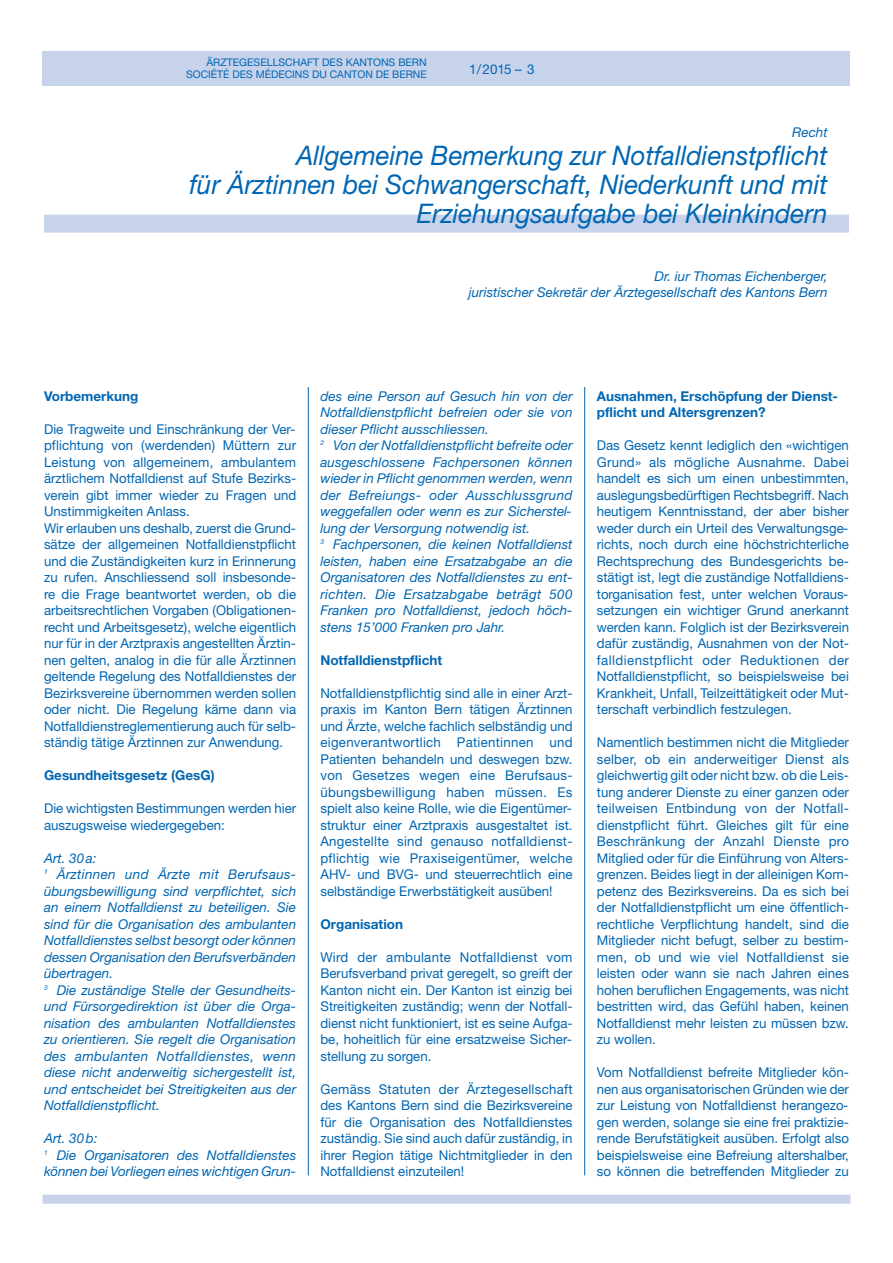
<style>
.page{position:relative;width:893px;height:1263px;background:#fff}
.page>*{position:absolute;margin:0;border:0;box-sizing:border-box;transform-origin:0 0}
.t1{font:italic 27px/28.8px "Helvetica Neue LT";color:#0066b3;text-align:right;scale:.96 1}
.t2{font:13.5px/16.5px "Helvetica Neue LT";color:#0066b3;text-align:justify}
.t3{font:italic 13.5px/16.5px "Helvetica Neue LT";color:#0066b3}
.t4{font:700 13.5px/16.5px "Helvetica Neue LT";color:#0066b3}
.t5{font:10.5px/12px "Helvetica Neue LT";color:#0066b3;text-align:right}
</style>
<div class="page">
<div style="left:43px;top:1195px;width:807px;height:9px;background:#c7d2eb"></div>
<div style="left:43px;top:51px;width:807px;height:34px;background:#c7d2eb"></div>
<hr style="left:308px;top:387px;width:1px;height:788px;background:#0066b3">
<hr style="left:584px;top:387px;width:1px;height:788px;background:#0066b3">
<div style="left:44px;top:215px;width:805px;height:18px;background:#c7d2eb"></div>
<p class="t5" style="left:186px;top:58px;width:242px">ÄRZTEGESELLSCHAFT DES KANTONS BERN<br>SOCIÉTÉ DES MÉDECINS DU CANTON DE BERNE</p>
<p class="t2" style="left:469px;top:62px;width:67px">1/2015 – 3</p>
<p class="t3" style="left:792px;top:125px;width:37px">Recht</p>
<h1 class="t1" style="left:190px;top:144px;width:666px">Allgemeine Bemerkung zur Notfalldienstpflicht<br>für Ärztinnen bei Schwangerschaft, Niederkunft und mit<br>Erziehungsaufgabe bei Kleinkindern</h1>
<p class="t3" style="left:469px;top:269px;width:360px;text-align:right">Dr. iur Thomas Eichenberger,<br>juristischer Sekretär der Ärztegesellschaft des Kantons Bern</p>
<p class="t4" style="left:44px;top:389px;width:96px">Vorbemerkung</p>
<p class="t2" style="left:44px;top:422px;width:254px;text-align:left">Die Tragweite und Einschränkung der Ver&shy;pflichtung von (werdenden) Müttern zur Leistung von allgemeinem, ambulantem ärztlichem Notfalldienst auf Stufe Bezirks&shy;verein gibt immer wieder zu Fragen und Unstimmigkeiten Anlass.<br>Wir erlauben uns deshalb, zuerst die Grund&shy;sätze der allgemeinen Notfalldienstpflicht und die Zuständigkeiten kurz in Erinnerung zu rufen. Anschliessend soll insbesonde&shy;re die Frage beantwortet werden, ob die arbeitsrechtlichen Vorgaben (Obligationen&shy;recht und Arbeitsgesetz), welche eigentlich nur für in der Arztpraxis angestellten Ärztin&shy;nen gelten, analog in die für alle Ärztinnen geltende Regelung des Notfalldienstes der Bezirksvereine übernommen werden sollen oder nicht. Die Regelung käme dann via Notfalldienstreglementierung auch für selb&shy;ständig tätige Ärztinnen zur Anwendung.</p>
<p class="t4" style="left:44px;top:768px;width:172px">Gesundheitsgesetz (GesG)</p>
<p class="t2" style="left:44px;top:801px;width:254px">Die wichtigsten Bestimmungen werden hier auszugsweise wiedergegeben:</p>
<p class="t3" style="left:44px;top:851px;width:254px">Art. 30a:<br><sup>1</sup> Ärztinnen und Ärzte mit Berufsaus&shy;übungsbewilligung sind verpflichtet, sich an einem Notfalldienst zu beteiligen. Sie sind für die Organisation des ambulanten Notfalldienstes selbst besorgt oder können dessen Organisation den Berufsverbänden übertragen.<br><sup>3</sup> Die zuständige Stelle der Gesundheits&shy;und Fürsorgedirektion ist über die Orga&shy;nisation des ambulanten Notfalldienstes zu orientieren. Sie regelt die Organisation des ambulanten Notfalldienstes, wenn diese nicht anderweitig sichergestellt ist, und entscheidet bei Streitigkeiten aus der Notfalldienstpflicht.</p>
<p class="t3" style="left:44px;top:1131px;width:254px">Art. 30b:<br><sup>1</sup> Die Organisatoren des Notfalldienstes können bei Vorliegen eines wichtigen Grun-</p>
<p class="t3" style="left:320px;top:389px;width:254px">des eine Person auf Gesuch hin von der Notfalldienstpflicht befreien oder sie von dieser Pflicht ausschliessen.<br><sup>2</sup> Von der Notfalldienstpflicht befreite oder ausgeschlossene Fachpersonen können wieder in Pflicht genommen werden, wenn der Befreiungs- oder Ausschlussgrund weggefallen oder wenn es zur Sicherstel&shy;lung der Versorgung notwendig ist.<br><sup>3</sup> Fachpersonen, die keinen Notfalldienst leisten, haben eine Ersatzabgabe an die Organisatoren des Notfalldienstes zu ent&shy;richten. Die Ersatzabgabe beträgt 500<br>Franken pro Notfalldienst, jedoch höch&shy;stens 15’000 Franken pro Jahr.</p>
<p class="t4" style="left:320px;top:653px;width:123px">Notfalldienstpflicht</p>
<p class="t2" style="left:320px;top:686px;width:254px">Notfalldienstpflichtig sind alle in einer Arzt&shy;praxis im Kanton Bern tätigen Ärztinnen und Ärzte, welche fachlich selbständig und eigenverantwortlich Patientinnen und Patienten behandeln und deswegen bzw. von Gesetzes wegen eine Berufsaus&shy;übungsbewilligung haben müssen. Es spielt also keine Rolle, wie die Eigentümer&shy;struktur einer Arztpraxis ausgestaltet ist.<br>Angestellte sind genauso notfalldienst&shy;pflichtig wie Praxiseigentümer, welche AHV- und BVG- und steuerrechtlich eine selbständige Erwerbstätigkeit ausüben!</p>
<p class="t4" style="left:320px;top:917px;width:84px">Organisation</p>
<p class="t2" style="left:320px;top:950px;width:254px">Wird der ambulante Notfalldienst vom Berufsverband privat geregelt, so greift der Kanton nicht ein. Der Kanton ist einzig bei Streitigkeiten zuständig; wenn der Notfall&shy;dienst nicht funktioniert, ist es seine Aufga&shy;be, hoheitlich für eine ersatzweise Sicher&shy;stellung zu sorgen.</p>
<p class="t2" style="left:320px;top:1082px;width:254px">Gemäss Statuten der Ärztegesellschaft des Kantons Bern sind die Bezirksvereine für die Organisation des Notfalldienstes zuständig. Sie sind auch dafür zuständig, in ihrer Region tätige Nichtmitglieder in den Notfalldienst einzuteilen!</p>
<p class="t4" style="left:597px;top:389px;width:243px">Ausnahmen, Erschöpfung der Dienst&shy;pflicht und Altersgrenzen?</p>
<p class="t2" style="left:597px;top:438px;width:254px">Das Gesetz kennt lediglich den «wichtigen Grund» als mögliche Ausnahme. Dabei handelt es sich um einen unbestimmten, auslegungsbedürftigen Rechtsbegriff. Nach heutigem Kenntnisstand, der aber bisher weder durch ein Urteil des Verwaltungsge&shy;richts, noch durch eine höchstrichterliche Rechtsprechung des Bundesgerichts be&shy;stätigt ist, legt die zuständige Notfalldiens&shy;torganisation fest, unter welchen Voraus&shy;setzungen ein wichtiger Grund anerkannt werden kann. Folglich ist der Bezirksverein dafür zuständig, Ausnahmen von der Not&shy;falldienstpflicht oder Reduktionen der Notfalldienstpflicht, so beispielsweise bei Krankheit, Unfall, Teilzeittätigkeit oder Mut&shy;terschaft verbindlich festzulegen.</p>
<p class="t2" style="left:597px;top:735px;width:254px">Namentlich bestimmen nicht die Mitglieder selber, ob ein anderweitiger Dienst als gleichwertig gilt oder nicht bzw. ob die Leis&shy;tung anderer Dienste zu einer ganzen oder teilweisen Entbindung von der Notfall&shy;dienstpflicht führt. Gleiches gilt für eine Beschränkung der Anzahl Dienste pro Mitglied oder für die Einführung von Alters&shy;grenzen. Beides liegt in der alleinigen Kom&shy;petenz des Bezirksvereins. Da es sich bei der Notfalldienstpflicht um eine öffentlich&shy;rechtliche Verpflichtung handelt, sind die Mitglieder nicht befugt, selber zu bestim&shy;men, ob und wie viel Notfalldienst sie leisten oder wann sie nach Jahren eines hohen beruflichen Engagements, was nicht bestritten wird, das Gefühl haben, keinen Notfalldienst mehr leisten zu müssen bzw. zu wollen.</p>
<p class="t2" style="left:597px;top:1065px;width:254px">Vom Notfalldienst befreite Mitglieder kön&shy;nen aus organisatorischen Gründen wie der zur Leistung von Notfalldienst herangezo&shy;gen werden, solange sie eine frei praktizie&shy;rende Berufstätigkeit ausüben. Erfolgt also beispielsweise eine Befreiung altershalber, so können die betreffenden Mitglieder zu</p>
</div>
